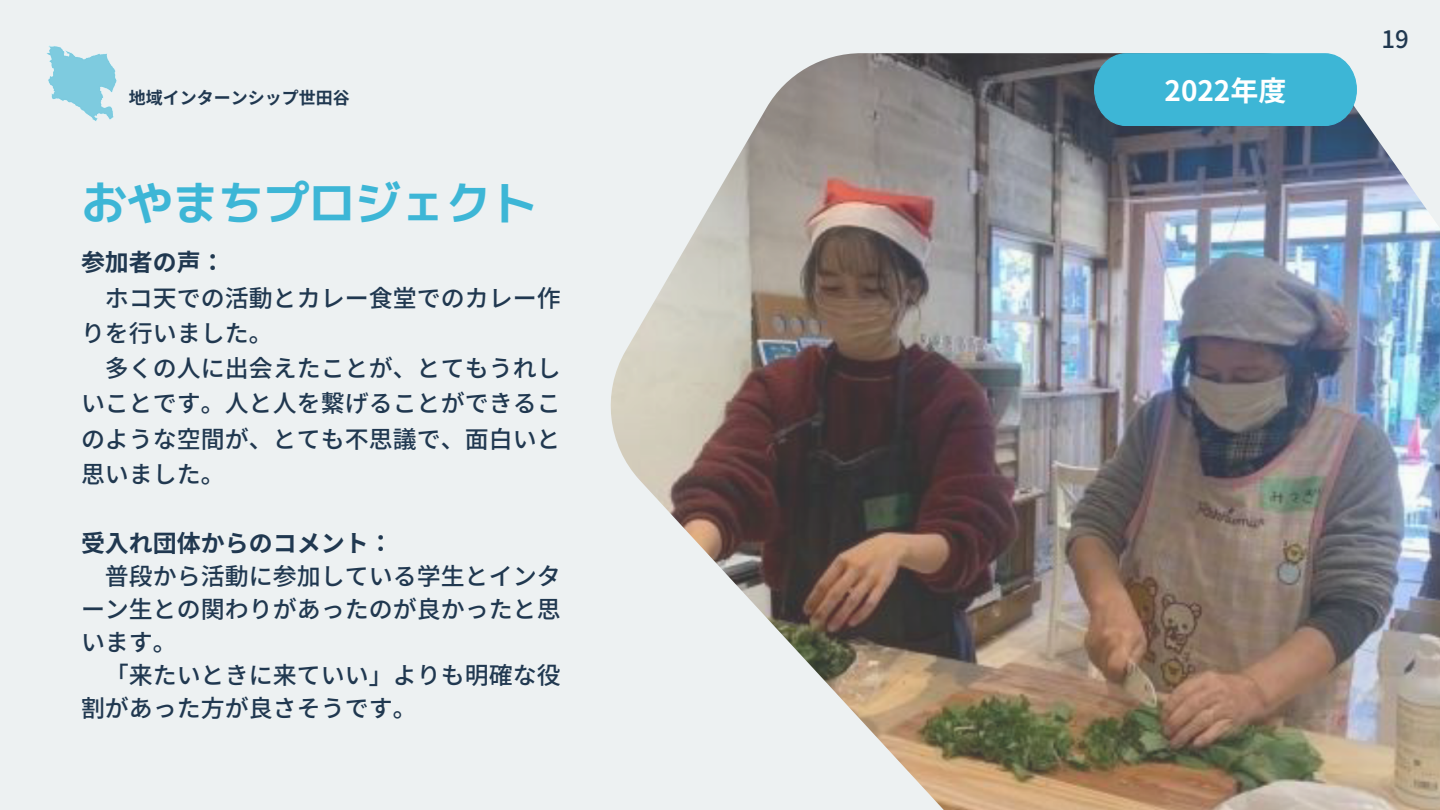
<style>
.page{position:relative;width:1440px;height:810px;background:#edf1f2}
.page>*{position:absolute;margin:0;border:0;box-sizing:border-box;transform-origin:0 0}
.t1{font:46.5px "mplus 1 p bold";letter-spacing:-.02em;color:#3db6d6}
.t2{font:700 28px "Source Han Sans JP";color:#fff}
.t3{font:500 24px/35.2px "Source Han Sans JP";color:#203850}
.t4{font:700 24px "Source Han Sans JP";color:#203850}
.t5{font:700 17px "Source Han Sans JP";color:#203850}
</style>
<div class="page">
<img style="left:611px;top:53px;width:829px;height:757px">
<div style="left:1094px;top:53px;width:263px;height:73px;background:#3db6d6"></div>
<img style="left:46px;top:45px;width:71px;height:76px">
<p class="t5" style="left:129px;top:85px;width:221px">地域インターンシップ世田谷</p>
<p class="t1" style="left:81px;top:170px;width:458px">おやまちプロジェクト</p>
<p class="t4" style="left:81px;top:244px;width:145px">参加者の声：</p>
<p class="t3" style="left:81px;top:279px;width:481px;text-indent:24px">ホコ天での活動とカレー食堂でのカレー作りを行いました。</p>
<p class="t3" style="left:81px;top:349px;width:481px;text-align:justify;text-indent:24px">多くの人に出会えたことが、とてもうれしいことです。人と人を繋げることができるこのような空間が、とても不思議で、面白いと思いました。</p>
<p class="t4" style="left:81px;top:524px;width:313px">受入れ団体からのコメント：</p>
<p class="t3" style="left:81px;top:558px;width:481px;line-height:33px;text-align:justify;text-indent:24px">普段から活動に参加している学生とインターン生との関わりがあったのが良かったと思います。</p>
<p class="t3" style="left:81px;top:657px;width:481px;line-height:33px;text-indent:24px">「来たいときに来ていい」よりも明確な役割があった方が良さそうです。</p>
<p class="t2" style="left:1165px;top:68px;width:123px">2022年度</p>
<p class="t3" style="left:1382px;top:20px;width:29px">19</p>
</div>
